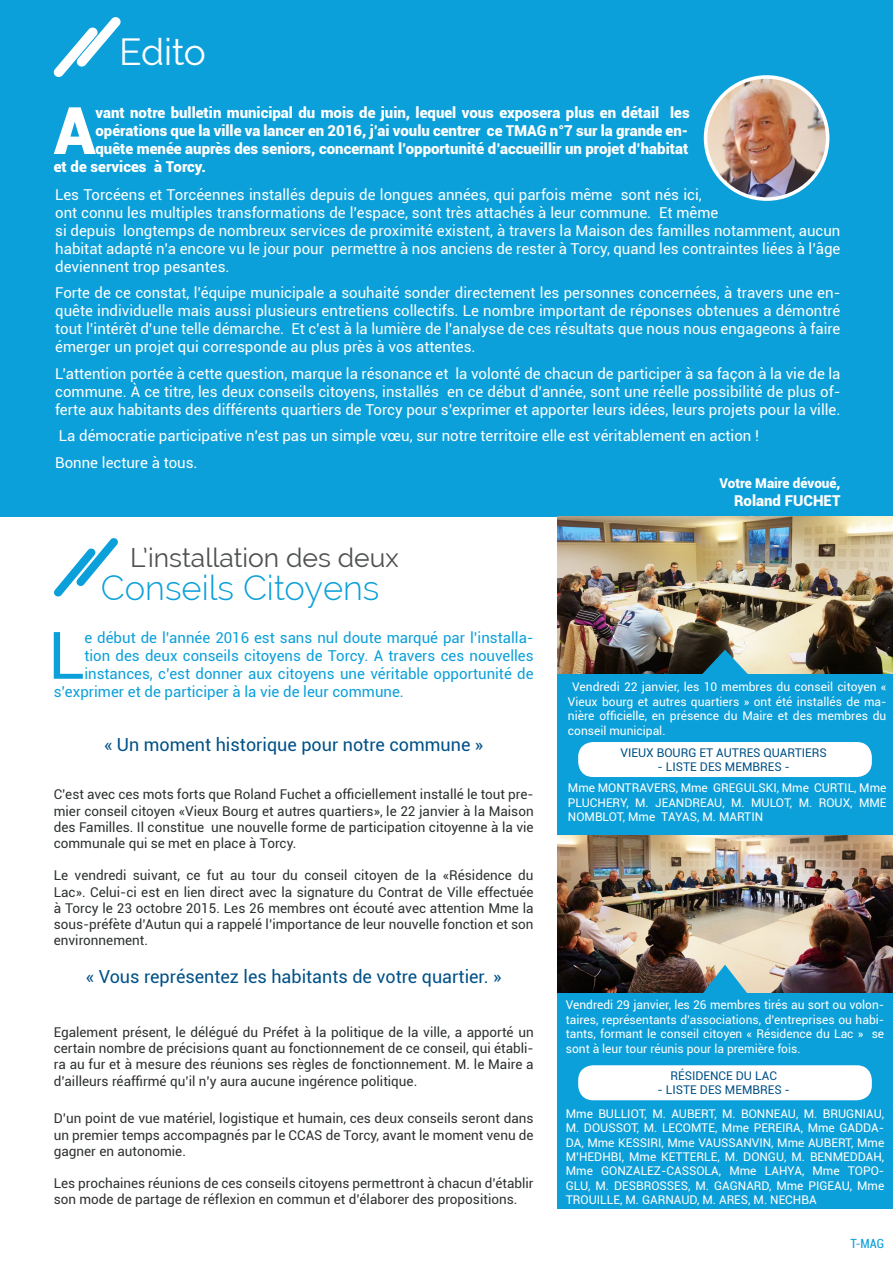
<style>
.page{position:relative;width:893px;height:1263px;background:#fff}
.page>*{position:absolute;margin:0;border:0;box-sizing:border-box;transform-origin:0 0}
.t1{font:900 65.7px "Roboto";color:#fff}
.t2{font:65.7px "Roboto";color:#0ca0da}
.t3{font:37.05px "Raleway";letter-spacing:-.005em;color:#fff}
.t4{font:300 34.5px "Raleway";color:#0ca0da}
.t5{font:26.55px "Raleway";color:#4f5151}
.t6{font:18px "Roboto";color:#005187}
.t7{font:15px/18px "Roboto";color:#fff;text-align:justify}
.t8{font:900 15px "Roboto";color:#fff}
.t9{font:15px "Roboto";color:#0ca0da}
.t10{font:13.5px/16.2px "Roboto";color:#2e3131;text-align:justify}
.t11{font:900 13.5px "Roboto";color:#fff}
.t12{font:condensed 12.6px "Roboto";color:#0ca0da}
.t13{font:12px/14.4px "Roboto";color:#fff;text-align:justify}
.t14{font:12px "Roboto";color:#005187}
</style>
<div class="page">
<div style="left:0;top:0;width:893px;height:516px;background:#0ca0da"></div>
<img style="left:706px;top:77px;width:122px;height:122px;border-radius:61px">
<div style="left:704px;top:75px;width:125px;height:126px;border:4px solid #fff;border-radius:50%"></div>
<svg style="left:54px;top:538px;width:64px;height:58px"></svg>
<img style="left:557px;top:835px;width:336px;height:159px">
<img style="left:557px;top:517px;width:336px;height:157px">
<div style="left:557px;top:674px;width:336px;height:161px;background:#0ca0da"></div>
<svg style="left:702px;top:650px;width:46px;height:24px"></svg>
<div style="left:557px;top:994px;width:336px;height:215px;background:#0ca0da"></div>
<svg style="left:702px;top:965px;width:46px;height:29px"></svg>
<div style="left:578px;top:742px;width:294px;height:35px;background:#fff;border-radius:15px"></div>
<div style="left:578px;top:1065px;width:294px;height:35px;background:#fff;border-radius:15px"></div>
<svg style="left:53px;top:17px;width:68px;height:60px"></svg>
<p class="t3" style="left:119px;top:30px;width:88px">Edito</p>
<p class="t1" style="left:54px;top:84px;width:43px">A</p>
<p class="t8" style="left:95px;top:102px;width:596px">vant notre bulletin municipal du mois de juin, lequel vous exposera plus en détail les</p>
<p class="t8" style="left:95px;top:120px;width:594px">opérations que la ville va lancer en 2016, j’ai voulu centrer ce TMAG n°7 sur la grande en-</p>
<p class="t8" style="left:95px;top:138px;width:594px">quête menée auprès des seniors, concernant l’opportunité d’accueillir un projet d’habitat</p>
<p class="t8" style="left:54px;top:156px;width:154px">et de services à Torcy.</p>
<p class="t7" style="left:55px;top:185px;width:787px;text-align:left">Les Torcéens et Torcéennes installés depuis de longues années, qui parfois même sont nés ici,<br>ont connu les multiples transformations de l’espace, sont très attachés à leur commune. Et même<br>si depuis longtemps de nombreux services de proximité existent, à travers la Maison des familles notamment, aucun habitat adapté n’a encore vu le jour pour permettre à nos anciens de rester à Torcy, quand les contraintes liées à l’âge deviennent trop pesantes.</p>
<p class="t7" style="left:55px;top:284px;width:787px">Forte de ce constat, l’équipe municipale a souhaité sonder directement les personnes concernées, à travers une en&shy;quête individuelle mais aussi plusieurs entretiens collectifs. Le nombre important de réponses obtenues a démontré tout l’intérêt d’une telle démarche. Et c’est à la lumière de l’analyse de ces résultats que nous nous engageons à faire émerger un projet qui corresponde au plus près à vos attentes.</p>
<p class="t7" style="left:55px;top:364px;width:787px">L’attention portée à cette question, marque la résonance et la volonté de chacun de participer à sa façon à la vie de la commune. À ce titre, les deux conseils citoyens, installés en ce début d’année, sont une réelle possibilité de plus of&shy;ferte aux habitants des différents quartiers de Torcy pour s’exprimer et apporter leurs idées, leurs projets pour la ville.</p>
<p class="t7" style="left:59px;top:427px;width:702px">La démocratie participative n’est pas un simple vœu, sur notre territoire elle est véritablement en action !</p>
<p class="t7" style="left:55px;top:453px;width:144px">Bonne lecture à tous.</p>
<p class="t11" style="left:719px;top:474px;width:122px">Votre Maire dévoué,</p>
<p class="t8" style="left:734px;top:490px;width:108px">Roland FUCHET</p>
<p class="t5" style="left:130px;top:542px;width:270px">L’installation des deux</p>
<p class="t4" style="left:101px;top:568px;width:280px">Conseils Citoyens</p>
<p class="t2" style="left:48px;top:609px;width:38px">L</p>
<p class="t9" style="left:84px;top:627px;width:451px">e début de l’année 2016 est sans nul doute marqué par l’installa-</p>
<p class="t9" style="left:84px;top:645px;width:451px">tion des deux conseils citoyens de Torcy. A travers ces nouvelles</p>
<p class="t9" style="left:84px;top:663px;width:451px">instances, c’est donner aux citoyens une véritable opportunité de</p>
<p class="t9" style="left:54px;top:681px;width:352px">s’exprimer et de participer à la vie de leur commune.</p>
<p class="t6" style="left:104px;top:732px;width:381px">« Un moment historique pour notre commune »</p>
<p class="t10" style="left:54px;top:786px;width:481px">C’est avec ces mots forts que Roland Fuchet a officiellement installé le tout pre&shy;mier conseil citoyen «Vieux Bourg et autres quartiers», le 22 janvier à la Maison des Familles. Il constitue une nouvelle forme de participation citoyenne à la vie communale qui se met en place à Torcy.</p>
<p class="t10" style="left:54px;top:867px;width:481px">Le vendredi suivant, ce fut au tour du conseil citoyen de la «Résidence du Lac». Celui-ci est en lien direct avec la signature du Contrat de Ville effectuée à Torcy le 23 octobre 2015. Les 26 membres ont écouté avec attention Mme la sous-préfète d’Autun qui a rappelé l’importance de leur nouvelle fonction et son environnement.</p>
<p class="t6" style="left:86px;top:964px;width:417px">« Vous représentez les habitants de votre quartier. »</p>
<p class="t10" style="left:54px;top:1023px;width:481px">Egalement présent, le délégué du Préfet à la politique de la ville, a apporté un certain nombre de précisions quant au fonctionnement de ce conseil, qui établi&shy;ra au fur et à mesure des réunions ses règles de fonctionnement. M. le Maire a d’ailleurs réaffirmé qu’il n’y aura aucune ingérence politique.</p>
<p class="t10" style="left:54px;top:1110px;width:481px">D’un point de vue matériel, logistique et humain, ces deux conseils seront dans un premier temps accompagnés par le CCAS de Torcy, avant le moment venu de gagner en autonomie.</p>
<p class="t10" style="left:54px;top:1175px;width:481px">Les prochaines réunions de ces conseils citoyens permettront à chacun d’établir son mode de partage de réflexion en commun et d’élaborer des propositions.</p>
<p class="t13" style="left:568px;top:679px;width:320px;text-indent:4px">Vendredi 22 janvier, les 10 membres du conseil citoyen « Vieux bourg et autres quartiers » ont été installés de ma&shy;nière officielle, en présence du Maire et des membres du conseil municipal.</p>
<p class="t14" style="left:620px;top:744px;width:208px">VIEUX BOURG ET AUTRES QUARTIERS</p>
<p class="t14" style="left:657px;top:758px;width:134px">- LISTE DES MEMBRES -</p>
<p class="t13" style="left:568px;top:780px;width:320px">Mme MONTRAVERS, Mme GREGULSKI, Mme CURTIL, Mme PLUCHERY, M. JEANDREAU, M. MULOT, M. ROUX, MME NOMBLOT, Mme TAYAS, M. MARTIN</p>
<p class="t13" style="left:566px;top:997px;width:320px">Vendredi 29 janvier, les 26 membres tirés au sort ou volon&shy;taires, représentants d’associations, d’entreprises ou habi&shy;tants, formant le conseil citoyen « Résidence du Lac » se sont à leur tour réunis pour la première fois.</p>
<p class="t14" style="left:670px;top:1067px;width:108px">RÉSIDENCE DU LAC</p>
<p class="t14" style="left:657px;top:1082px;width:134px">- LISTE DES MEMBRES -</p>
<p class="t13" style="left:566px;top:1106px;width:320px">Mme BULLIOT, M. AUBERT, M. BONNEAU, M. BRUGNIAU, M. DOUSSOT, M. LECOMTE, Mme PEREIRA, Mme GADDA-DA, Mme KESSIRI, Mme VAUSSANVIN, Mme AUBERT, Mme M’HEDHBI, Mme KETTERLE, M. DONGU, M. BENMEDDAH, Mme GONZALEZ-CASSOLA, Mme LAHYA, Mme TOPO-GLU, M. DESBROSSES, M. GAGNARD, Mme PIGEAU, Mme TROUILLE, M. GARNAUD, M. ARES, M. NECHBA</p>
<p class="t12" style="left:851px;top:1235px;width:35px">T-MAG</p>
</div>
